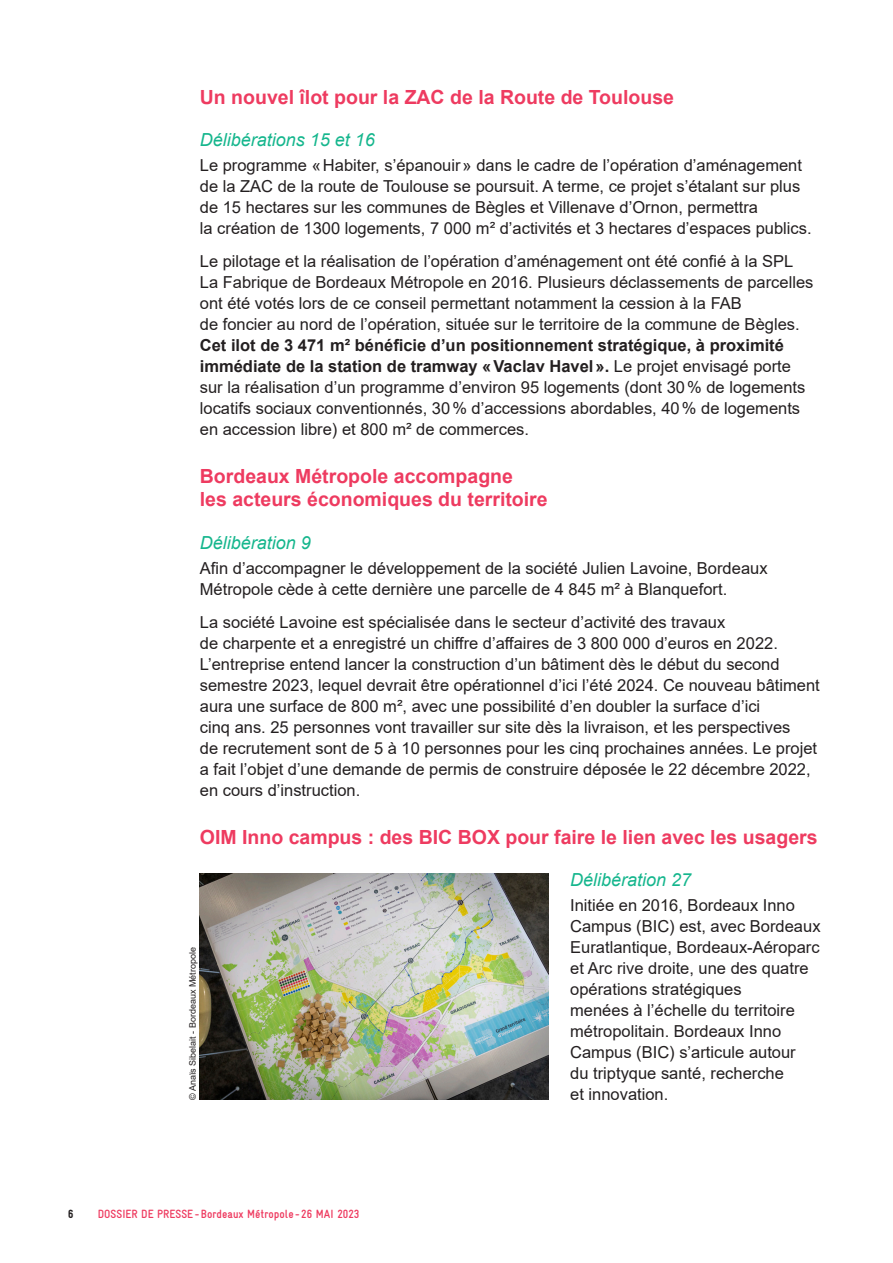
<style>
.page{position:relative;width:893px;height:1263px;background:#fff}
.page>*{position:absolute;margin:0;border:0;box-sizing:border-box;transform-origin:0 0}
.Titre_3{font:700 19.5px/23.4px "Arial";color:#ee3b60}
.Délibération{font:italic 18px "Arial";color:#15b68d}
.Texte_courant{font:16.5px/21px "Arial";color:#231f20}
.t1{font:700 12px "Gravur Condensed Pro";color:#ee3b60}
.t2{font:900 12px "Gravur Condensed Pro";color:#231f20}
.Légende{font:9px "Arial";color:#231f20}
.s1{font-weight:700}
</style>
<div class="page">
<img style="left:200px;top:874px;width:349px;height:226px">
<p class="Titre_3" style="left:200px;top:85px;width:476px">Un nouvel îlot pour la ZAC de la Route de Toulouse</p>
<p class="Délibération" style="left:200px;top:128px;width:177px">Délibérations 15 et 16</p>
<p class="Texte_courant" style="left:200px;top:154px;width:613px">Le programme «Habiter, s’épanouir» dans le cadre de l’opération d’aménagement de la ZAC de la route de Toulouse se poursuit. A terme, ce projet s’étalant sur plus de 15 hectares sur les communes de Bègles et Villenave d’Ornon, permettra<br>la création de 1300 logements, 7 000 m² d’activités et 3 hectares d’espaces publics.</p>
<p class="Texte_courant" style="left:200px;top:250px;width:615px">Le pilotage et la réalisation de l’opération d’aménagement ont été confié à la SPL La Fabrique de Bordeaux Métropole en 2016. Plusieurs déclassements de parcelles ont été votés lors de ce conseil permettant notamment la cession à la FAB<br>de foncier au nord de l’opération, située sur le territoire de la commune de Bègles.<br><span class="s1">Cet ilot de 3 471 m² bénéficie d’un positionnement stratégique, à proximité immédiate de la station de tramway «Vaclav Havel».</span> Le projet envisagé porte sur la réalisation d’un programme d’environ 95 logements (dont 30% de logements locatifs sociaux conventionnés, 30% d’accessions abordables, 40% de logements en accession libre) et 800 m² de commerces.</p>
<p class="Titre_3" style="left:200px;top:465px;width:349px">Bordeaux Métropole accompagne<br>les acteurs économiques du territoire</p>
<p class="Délibération" style="left:200px;top:531px;width:113px">Délibération 9</p>
<p class="Texte_courant" style="left:200px;top:557px;width:569px">Afin d’accompagner le développement de la société Julien Lavoine, Bordeaux<br>Métropole cède à cette dernière une parcelle de 4 845 m² à Blanquefort.</p>
<p class="Texte_courant" style="left:200px;top:611px;width:621px">La société Lavoine est spécialisée dans le secteur d’activité des travaux<br>de charpente et a enregistré un chiffre d’affaires de 3 800 000 d’euros en 2022.<br>L’entreprise entend lancer la construction d’un bâtiment dès le début du second semestre 2023, lequel devrait être opérationnel d’ici l’été 2024. Ce nouveau bâtiment aura une surface de 800 m², avec une possibilité d’en doubler la surface d’ici<br>cinq ans. 25 personnes vont travailler sur site dès la livraison, et les perspectives<br>de recrutement sont de 5 à 10 personnes pour les cinq prochaines années. Le projet a fait l’objet d’une demande de permis de construire déposée le 22 décembre 2022, en cours d’instruction.</p>
<p class="Titre_3" style="left:200px;top:826px;width:619px">OIM Inno campus : des BIC BOX pour faire le lien avec les usagers</p>
<p class="Délibération" style="left:570px;top:868px;width:123px">Délibération 27</p>
<p class="Texte_courant" style="left:570px;top:895px;width:252px">Initiée en 2016, Bordeaux Inno<br>Campus (BIC) est, avec Bordeaux<br>Euratlantique, Bordeaux-Aéroparc et Arc rive droite, une des quatre opérations stratégiques<br>menées à l’échelle du territoire métropolitain. Bordeaux Inno<br>Campus (BIC) s’articule autour<br>du triptyque santé, recherche</p>
<p class="Légende" style="left:186px;top:1100px;width:154px;rotate:-90deg">© Anaïs Sibelait - Bordeaux Métropole</p>
<p class="Texte_courant" style="left:570px;top:1084px;width:100px">et innovation.</p>
<p class="t2" style="left:68px;top:1208px;width:7px">6</p>
<p class="t1" style="left:98px;top:1208px;width:263px">DOSSIER DE PRESSE-Bordeaux Métropole - 26 MAI 2023</p>
</div>
